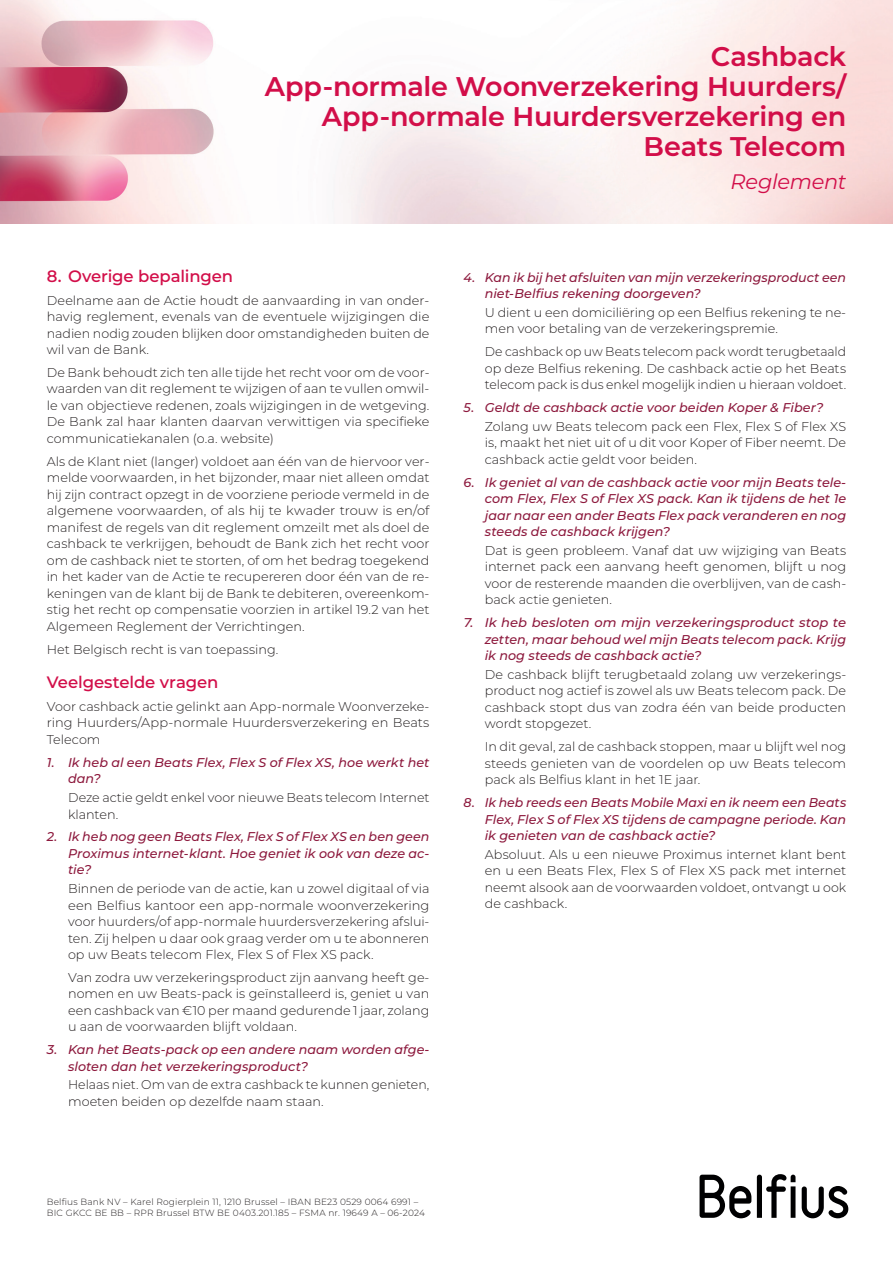
<style>
.page{position:relative;width:893px;height:1263px;background:#fff}
.page>*{position:absolute;margin:0;border:0;box-sizing:border-box;transform-origin:0 0}
.t1{font:700 27px/30px "Belfius 21";letter-spacing:-.01em;color:#d20e49;text-align:right}
.t2{font:italic 21px "Belfius 21";letter-spacing:-.015em;color:#d20e49}
.t3{font:600 16.5px "Belfius 21";letter-spacing:-.005em;color:#d20e49}
.t4{font:300 12.75px/16.5px "Belfius 21";color:#231f20;text-align:justify}
.t5{font:italic 500 12.75px/16.5px "Belfius 21";color:#8d193d;text-align:justify}
.t6{font:300 9px/10.8px "Belfius 21";letter-spacing:.02em;color:#231f20}
</style>
<div class="page">
<svg style="left:699px;top:1175px;width:52px;height:43px"></svg>
<svg style="left:757px;top:1174px;width:38px;height:44px"></svg>
<svg style="left:802px;top:1186px;width:46px;height:32px"></svg>
<img style="left:0;top:0;width:893px;height:223px">
<h1 class="t1" style="left:265px;top:41px;width:583px">Cashback<br>App-normale Woonverzekering Huurders/<br>App-normale Huurdersverzekering en<br>Beats Telecom</h1>
<h2 class="t2" style="left:730px;top:168px;width:117px">Reglement</h2>
<p class="t3" style="left:47px;top:265px;width:188px">8. Overige bepalingen</p>
<p class="t4" style="left:47px;top:292px;width:384px">Deelname aan de Actie houdt de aanvaarding in van onder&shy;havig reglement, evenals van de eventuele wijzigingen die nadien nodig zouden blijken door omstandigheden buiten de wil van de Bank.</p>
<p class="t4" style="left:47px;top:364px;width:384px">De Bank behoudt zich ten alle tijde het recht voor om de voor&shy;waarden van dit reglement te wijzigen of aan te vullen omwil&shy;le van objectieve redenen, zoals wijzigingen in de wetgeving.<br>De Bank zal haar klanten daarvan verwittigen via specifieke communicatiekanalen (o.a. website)</p>
<p class="t4" style="left:47px;top:453px;width:384px">Als de Klant niet (langer) voldoet aan één van de hiervoor ver&shy;melde voorwaarden, in het bijzonder, maar niet alleen omdat hij zijn contract opzegt in de voorziene periode vermeld in de algemene voorwaarden, of als hij te kwader trouw is en/of manifest de regels van dit reglement omzeilt met als doel de cashback te verkrijgen, behoudt de Bank zich het recht voor om de cashback niet te storten, of om het bedrag toegekend in het kader van de Actie te recupereren door één van de re&shy;keningen van de klant bij de Bank te debiteren, overeenkom&shy;stig het recht op compensatie voorzien in artikel 19.2 van het Algemeen Reglement der Verrichtingen.</p>
<p class="t4" style="left:47px;top:641px;width:233px">Het Belgisch recht is van toepassing.</p>
<p class="t3" style="left:47px;top:672px;width:173px">Veelgestelde vragen</p>
<p class="t4" style="left:47px;top:698px;width:384px">Voor cashback actie gelinkt aan App-normale Woonverzeke&shy;ring Huurders/App-normale Huurdersverzekering en Beats Telecom</p>
<p class="t5" style="left:68px;top:754px;width:363px;text-indent:-21px">1. Ik heb al een Beats Flex, Flex S of Flex XS, hoe werkt het dan?</p>
<p class="t4" style="left:68px;top:789px;width:363px">Deze actie geldt enkel voor nieuwe Beats telecom Internet klanten.</p>
<p class="t5" style="left:68px;top:828px;width:363px;text-indent:-21px">2. Ik heb nog geen Beats Flex, Flex S of Flex XS en ben geen Proximus internet-klant. Hoe geniet ik ook van deze ac&shy;tie?</p>
<p class="t4" style="left:68px;top:880px;width:363px">Binnen de periode van de actie, kan u zowel digitaal of via een Belfius kantoor een app-normale woonverzekering voor huurders/of app-normale huurdersverzekering afslui&shy;ten. Zij helpen u daar ook graag verder om u te abonneren op uw Beats telecom Flex, Flex S of Flex XS pack.</p>
<p class="t4" style="left:68px;top:969px;width:363px">Van zodra uw verzekeringsproduct zijn aanvang heeft ge&shy;nomen en uw Beats-pack is geïnstalleerd is, geniet u van een cashback van €10 per maand gedurende 1 jaar, zolang u aan de voorwaarden blijft voldaan.</p>
<p class="t5" style="left:68px;top:1041px;width:363px;text-indent:-21px">3. Kan het Beats-pack op een andere naam worden afge&shy;sloten dan het verzekeringsproduct?</p>
<p class="t4" style="left:68px;top:1077px;width:363px">Helaas niet. Om van de extra cashback te kunnen genieten, moeten beiden op dezelfde naam staan.</p>
<p class="t5" style="left:485px;top:269px;width:363px;text-indent:-21px">4. Kan ik bij het afsluiten van mijn verzekeringsproduct een niet-Belfius rekening doorgeven?</p>
<p class="t4" style="left:485px;top:304px;width:363px">U dient u een domiciliëring op een Belfius rekening te ne&shy;men voor betaling van de verzekeringspremie.</p>
<p class="t4" style="left:485px;top:343px;width:363px">De cashback op uw Beats telecom pack wordt terugbetaald op deze Belfius rekening. De cashback actie op het Beats telecom pack is dus enkel mogelijk indien u hieraan voldoet.</p>
<p class="t5" style="left:463px;top:399px;width:361px">5. Geldt de cashback actie voor beiden Koper &amp; Fiber?</p>
<p class="t4" style="left:485px;top:418px;width:363px">Zolang uw Beats telecom pack een Flex, Flex S of Flex XS is, maakt het niet uit of u dit voor Koper of Fiber neemt. De cashback actie geldt voor beiden.</p>
<p class="t5" style="left:485px;top:474px;width:363px;text-indent:-21px">6. Ik geniet al van de cashback actie voor mijn Beats tele&shy;com Flex, Flex S of Flex XS pack. Kan ik tijdens de het 1e jaar naar een ander Beats Flex pack veranderen en nog steeds de cashback krijgen?</p>
<p class="t4" style="left:485px;top:542px;width:363px">Dat is geen probleem. Vanaf dat uw wijziging van Beats internet pack een aanvang heeft genomen, blijft u nog voor de resterende maanden die overblijven, van de cash&shy;back actie genieten.</p>
<p class="t5" style="left:485px;top:614px;width:363px;text-indent:-21px">7. Ik heb besloten om mijn verzekeringsproduct stop te zetten, maar behoud wel mijn Beats telecom pack. Krijg ik nog steeds de cashback actie?</p>
<p class="t4" style="left:485px;top:666px;width:363px">De cashback blijft terugbetaald zolang uw verzekerings&shy;product nog actief is zowel als uw Beats telecom pack. De cashback stopt dus van zodra één van beide producten wordt stopgezet.</p>
<p class="t4" style="left:485px;top:738px;width:363px">In dit geval, zal de cashback stoppen, maar u blijft wel nog steeds genieten van de voordelen op uw Beats telecom pack als Belfius klant in het 1E jaar.</p>
<p class="t5" style="left:485px;top:794px;width:363px;text-indent:-21px">8. Ik heb reeds een Beats Mobile Maxi en ik neem een Beats Flex, Flex S of Flex XS tijdens de campagne periode. Kan ik genieten van de cashback actie?</p>
<p class="t4" style="left:485px;top:846px;width:363px">Absoluut. Als u een nieuwe Proximus internet klant bent en u een Beats Flex, Flex S of Flex XS pack met internet neemt alsook aan de voorwaarden voldoet, ontvangt u ook de cashback.</p>
<p class="t6" style="left:47px;top:1197px;width:380px">Belfius Bank NV – Karel Rogierplein 11, 1210 Brussel – IBAN BE23 0529 0064 6991 –<br>BIC GKCC BE BB – RPR Brussel BTW BE 0403.201.185 – FSMA nr. 19649 A – 06-2024</p>
</div>
